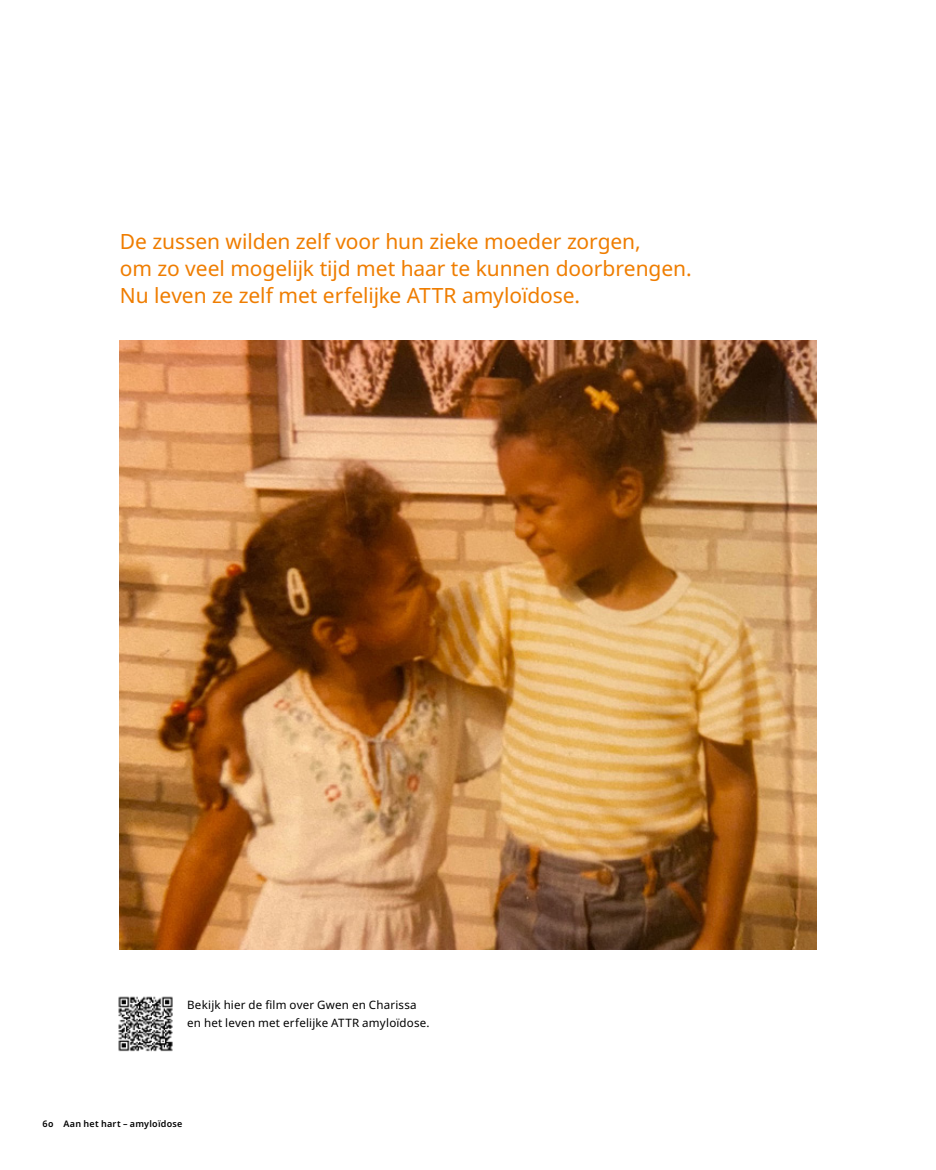
<style>
.page{position:relative;width:936px;height:1170px;background:#fff}
.page>*{position:absolute;margin:0;border:0;box-sizing:border-box;transform-origin:0 0}
.t1{font:21px/27px "Noto Sans";letter-spacing:-.005em;color:#ef7d00}
.t2{font:11.55px/18px "Noto Sans";letter-spacing:.02em;color:#000}
.t3{font:600 9px "Noto Sans";letter-spacing:.025em;color:#000}
</style>
<div class="page">
<img style="left:119px;top:340px;width:697px;height:609px">
<img style="left:118px;top:996px;width:55px;height:56px">
<p class="t1" style="left:120px;top:228px;width:573px">De zussen wilden zelf voor hun zieke moeder zorgen,<br>om zo veel mogelijk tijd met haar te kunnen doorbrengen.<br>Nu leven ze zelf met erfelijke ATTR amyloïdose.</p>
<p class="t2" style="left:187px;top:995px;width:244px">Bekijk hier de film over Gwen en Charissa en het leven met erfelijke ATTR amyloïdose.</p>
<p class="t3" style="left:43px;top:1118px;width:141px">60 Aan het hart – amyloïdose</p>
</div>
